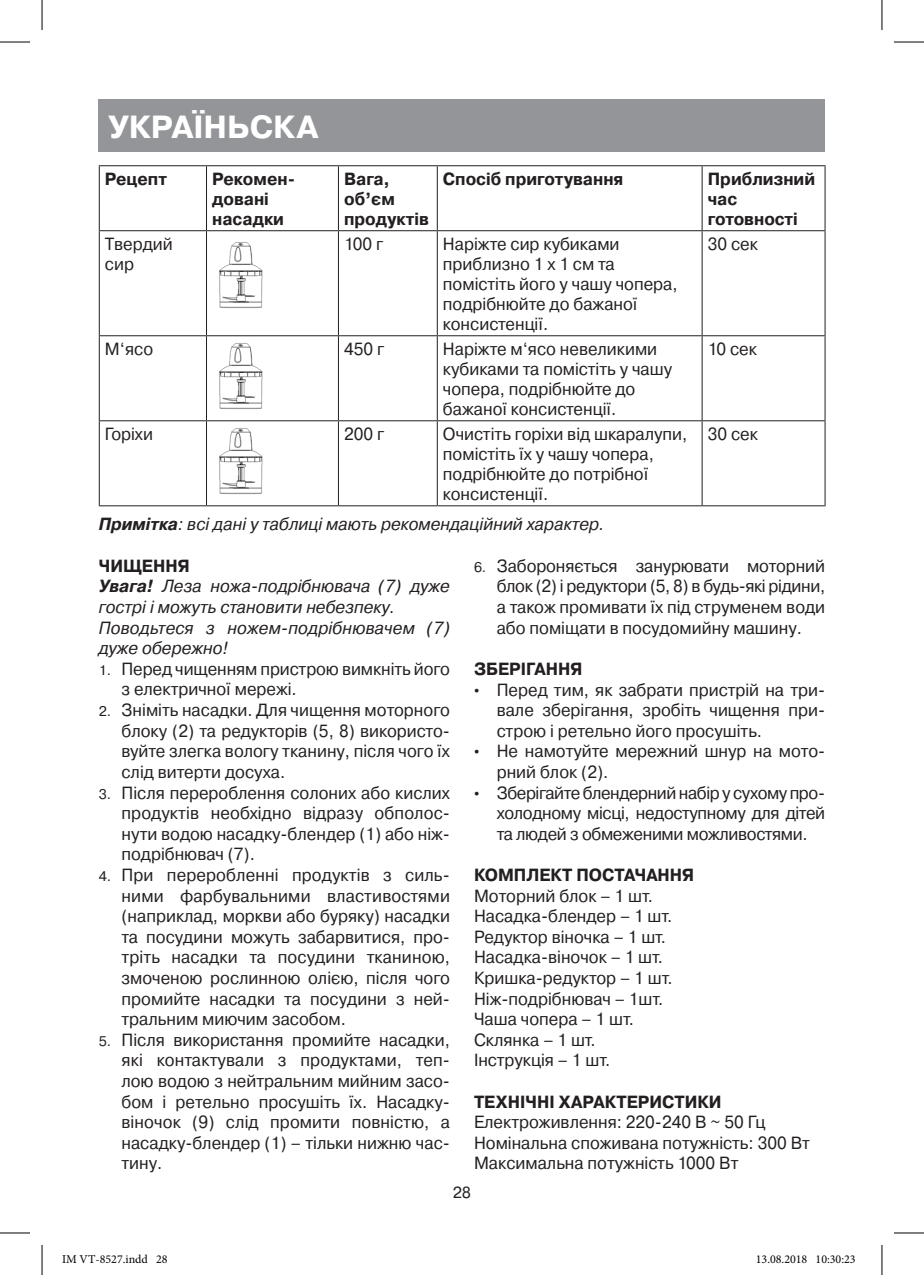
<style>
.page{position:relative;width:924px;height:1275px;background:#fff}
.page>*{position:absolute;margin:0;border:0;box-sizing:border-box;transform-origin:0 0}
.t1{font:700 32px "Pragmatica C";color:#fff}
.t2{font:17.6px/20.6px "Pragmatica C";color:#231f20;scale:.95 1}
.t3{font:italic 17.6px/20.6px "Pragmatica C";color:#231f20;scale:.95 1}
.t4{font:700 17.6px/20px "Pragmatica C";color:#231f20;scale:.95 1}
.t5{font:16px "Pragmatica C";color:#231f20}
.t6{font:12px "Minion Pro";color:#000}
.s1{font-weight:700}
.s2{font-weight:700;font-style:normal}
.s3{font-size:14px}
.s4{font-family:"Arial";font-size:15px}
</style>
<div class="page">
<div style="left:99px;top:99px;width:725px;height:53px;background:#939598"></div>
<hr style="left:206px;top:166px;width:1px;height:64px;background:#231f20">
<hr style="left:338px;top:166px;width:1px;height:64px;background:#231f20">
<hr style="left:436px;top:166px;width:1px;height:64px;background:#231f20">
<hr style="left:701px;top:166px;width:1px;height:64px;background:#231f20">
<hr style="left:206px;top:231px;width:1px;height:104px;background:#231f20">
<hr style="left:338px;top:231px;width:1px;height:104px;background:#231f20">
<hr style="left:436px;top:231px;width:1px;height:104px;background:#231f20">
<hr style="left:701px;top:231px;width:1px;height:104px;background:#231f20">
<hr style="left:206px;top:336px;width:1px;height:84px;background:#231f20">
<hr style="left:338px;top:336px;width:1px;height:84px;background:#231f20">
<hr style="left:436px;top:336px;width:1px;height:84px;background:#231f20">
<hr style="left:701px;top:336px;width:1px;height:84px;background:#231f20">
<hr style="left:206px;top:421px;width:1px;height:84px;background:#231f20">
<hr style="left:338px;top:421px;width:1px;height:84px;background:#231f20">
<hr style="left:436px;top:421px;width:1px;height:84px;background:#231f20">
<hr style="left:701px;top:421px;width:1px;height:84px;background:#231f20">
<hr style="left:99px;top:165px;width:107px;height:1px;background:#231f20">
<hr style="left:99px;top:166px;width:1px;height:64px;background:#231f20">
<hr style="left:206px;top:165px;width:132px;height:1px;background:#231f20">
<hr style="left:338px;top:165px;width:99px;height:1px;background:#231f20">
<hr style="left:437px;top:165px;width:264px;height:1px;background:#231f20">
<hr style="left:701px;top:165px;width:124px;height:1px;background:#231f20">
<hr style="left:824px;top:166px;width:1px;height:64px;background:#231f20">
<hr style="left:99px;top:230px;width:107px;height:1px;background:#231f20">
<hr style="left:206px;top:230px;width:132px;height:1px;background:#231f20">
<hr style="left:338px;top:230px;width:99px;height:1px;background:#231f20">
<hr style="left:437px;top:230px;width:264px;height:1px;background:#231f20">
<hr style="left:701px;top:230px;width:124px;height:1px;background:#231f20">
<hr style="left:99px;top:231px;width:1px;height:104px;background:#231f20">
<hr style="left:824px;top:231px;width:1px;height:104px;background:#231f20">
<hr style="left:99px;top:335px;width:107px;height:1px;background:#231f20">
<hr style="left:99px;top:336px;width:1px;height:84px;background:#231f20">
<hr style="left:206px;top:335px;width:132px;height:1px;background:#231f20">
<hr style="left:338px;top:335px;width:99px;height:1px;background:#231f20">
<hr style="left:437px;top:335px;width:264px;height:1px;background:#231f20">
<hr style="left:701px;top:335px;width:124px;height:1px;background:#231f20">
<hr style="left:824px;top:336px;width:1px;height:84px;background:#231f20">
<hr style="left:99px;top:420px;width:107px;height:1px;background:#231f20">
<hr style="left:99px;top:421px;width:1px;height:84px;background:#231f20">
<hr style="left:206px;top:420px;width:132px;height:1px;background:#231f20">
<hr style="left:338px;top:420px;width:99px;height:1px;background:#231f20">
<hr style="left:437px;top:420px;width:264px;height:1px;background:#231f20">
<hr style="left:701px;top:420px;width:124px;height:1px;background:#231f20">
<hr style="left:824px;top:421px;width:1px;height:84px;background:#231f20">
<hr style="left:99px;top:505px;width:107px;height:1px;background:#231f20">
<hr style="left:206px;top:505px;width:132px;height:1px;background:#231f20">
<hr style="left:338px;top:505px;width:99px;height:1px;background:#231f20">
<hr style="left:437px;top:505px;width:264px;height:1px;background:#231f20">
<hr style="left:701px;top:505px;width:124px;height:1px;background:#231f20">
<img style="left:219px;top:242px;width:44px;height:66px">
<img style="left:219px;top:343px;width:44px;height:66px">
<img style="left:219px;top:428px;width:44px;height:66px">
<hr style="left:0;top:42px;width:30px;height:1px;background:#000">
<hr style="left:893px;top:42px;width:30px;height:1px;background:#000">
<hr style="left:0;top:1232px;width:30px;height:1px;background:#000">
<hr style="left:893px;top:1232px;width:30px;height:1px;background:#000">
<hr style="left:42px;top:0;width:1px;height:30px;background:#000">
<hr style="left:42px;top:1245px;width:1px;height:30px;background:#000">
<hr style="left:881px;top:0;width:1px;height:30px;background:#000">
<hr style="left:881px;top:1245px;width:1px;height:30px;background:#000">
<h1 class="t1" style="left:108px;top:109px;width:212px">УКРАЇНЬСКа</h1>
<p class="t4" style="left:105px;top:169px;width:67px">Рецепт</p>
<p class="t4" style="left:212px;top:169px;width:89px">Рекомен&shy;довані насадки</p>
<p class="t4" style="left:344px;top:169px;width:91px">Вага, об’єм продуктів</p>
<p class="t4" style="left:443px;top:169px;width:191px">Спосіб приготування</p>
<p class="t4" style="left:707px;top:169px;width:114px">Приблизний час готовності</p>
<p class="t2" style="left:105px;top:234px;width:73px;line-height:20px">Твердий сир</p>
<p class="t2" style="left:344px;top:234px;width:43px">100 г</p>
<p class="t2" style="left:443px;top:234px;width:248px;line-height:20px">Наріжте сир кубиками приблизно 1 х 1 см та помістіть його у чашу чопера, подрібнюйте до бажаної консистенції.</p>
<p class="t2" style="left:707px;top:234px;width:54px">30 сек</p>
<p class="t2" style="left:105px;top:339px;width:52px">М‘ясо</p>
<p class="t2" style="left:344px;top:339px;width:44px">450 г</p>
<p class="t2" style="left:443px;top:339px;width:242px;line-height:20px">Наріжте м‘ясо невеликими кубиками та помістіть у чашу чопера, подрібнюйте до бажаної консистенції.</p>
<p class="t2" style="left:707px;top:339px;width:53px">10 сек</p>
<p class="t2" style="left:105px;top:424px;width:52px">Горіхи</p>
<p class="t2" style="left:344px;top:424px;width:44px">200 г</p>
<p class="t2" style="left:443px;top:424px;width:258px;line-height:20px">Очистіть горіхи від шкаралупи, помістіть їх у чашу чопера, подрібнюйте до потрібної консистенції.</p>
<p class="t2" style="left:707px;top:424px;width:54px">30 сек</p>
<p class="t3" style="left:99px;top:514px;width:533px"><span class="s1">Примітка</span>: всі дані у таблиці мають рекомендаційний характер.</p>
<p class="t3" style="left:99px;top:555px;width:371px"><span class="s2">ЧИЩЕННЯ<br></span><span class="s1">Увага!</span> Леза ножа-подрібнювача (7) дуже гострі і можуть становити небезпеку.<br>Поводьтеся з ножем-подрібнювачем (7) дуже обережно!</p>
<p class="t2" style="left:121px;top:658px;width:347px;text-indent:-23px"><span class="s3">1.</span> Перед чищенням пристрою вимкніть його з електричної мережі.</p>
<p class="t2" style="left:121px;top:700px;width:347px;text-align:justify;text-indent:-23px"><span class="s3">2.</span> Зніміть насадки. Для чищення моторного блоку (2) та редукторів (5, 8) використо&shy;вуйте злегка вологу тканину, після чого їх слід витерти досуха.</p>
<p class="t2" style="left:121px;top:782px;width:347px;text-align:justify;text-indent:-23px"><span class="s3">3.</span> Після перероблення солоних або кислих продуктів необхідно відразу обполос&shy;нути водою насадку-блендер (1) або ніж&shy;подрібнювач (7).</p>
<p class="t2" style="left:121px;top:864px;width:347px;text-align:justify;text-indent:-23px"><span class="s3">4.</span> При переробленні продуктів з силь&shy;ними фарбувальними властивостями (наприклад, моркви або буряку) насадки та посудини можуть забарвитися, про&shy;тріть насадки та посудини тканиною, змоченою рослинною олією, після чого промийте насадки та посудини з ней&shy;тральним миючим засобом.</p>
<p class="t2" style="left:121px;top:1029px;width:347px;text-align:justify;text-indent:-23px"><span class="s3">5.</span> Після використання промийте насадки, які контактували з продуктами, теп&shy;лою водою з нейтральним мийним засо&shy;бом і ретельно просушіть їх. Насадку&shy;віночок (9) слід промити повністю, а насадку-блендер (1) – тільки нижню час&shy;тину.</p>
<p class="t2" style="left:496px;top:555px;width:347px;text-align:justify;text-indent:-23px"><span class="s3">6.</span> Забороняється занурювати моторний блок (2) і редуктори (5, 8) в будь-які рідини, а також промивати їх під струменем води або поміщати в посудомийну машину.</p>
<p class="t4" style="left:474px;top:659px;width:116px">ЗБЕРІГАННЯ</p>
<p class="t2" style="left:496px;top:679px;width:347px;text-align:justify;text-indent:-23px"><span class="s4">•</span> Перед тим, як забрати пристрій на три&shy;вале зберігання, зробіть чищення при&shy;строю і ретельно його просушіть.</p>
<p class="t2" style="left:496px;top:741px;width:347px;text-indent:-23px"><span class="s4">•</span> Не намотуйте мережний шнур на мото&shy;рний блок (2).</p>
<p class="t2" style="left:496px;top:782px;width:347px;text-align:justify;text-indent:-23px"><span class="s4">•</span> Зберігайте блендерний набір у сухому про&shy;холодному місці, недоступному для дітей та людей з обмеженими можливостями.</p>
<p class="t4" style="left:474px;top:865px;width:233px">КОМПЛЕКТ ПОСТАЧАННЯ</p>
<p class="t2" style="left:474px;top:885px;width:210px">Моторний блок – 1 шт.<br>Насадка-блендер – 1 шт.<br>Редуктор віночка – 1 шт.<br>Насадка-віночок – 1 шт.<br>Кришка-редуктор – 1 шт.<br>Ніж-подрібнювач – 1шт.<br>Чаша чопера – 1 шт.<br>Склянка – 1 шт.<br>Інструкція – 1 шт.</p>
<p class="t4" style="left:474px;top:1091px;width:262px">ТЕХНІЧНІ ХАРАКТЕРИСТИКИ</p>
<p class="t2" style="left:474px;top:1112px;width:355px">Електроживлення: 220-240 В ~ 50 Гц<br>Номінальна споживана потужність: 300 Вт<br>Максимальна потужність 1000 Вт</p>
<p class="t5" style="left:452px;top:1183px;width:20px">28</p>
<p class="t6" style="left:62px;top:1251px;width:107px">IM VT-8527.indd 28</p>
<p class="t6" style="left:755px;top:1251px;width:101px">13.08.2018 10:30:23</p>
</div>
